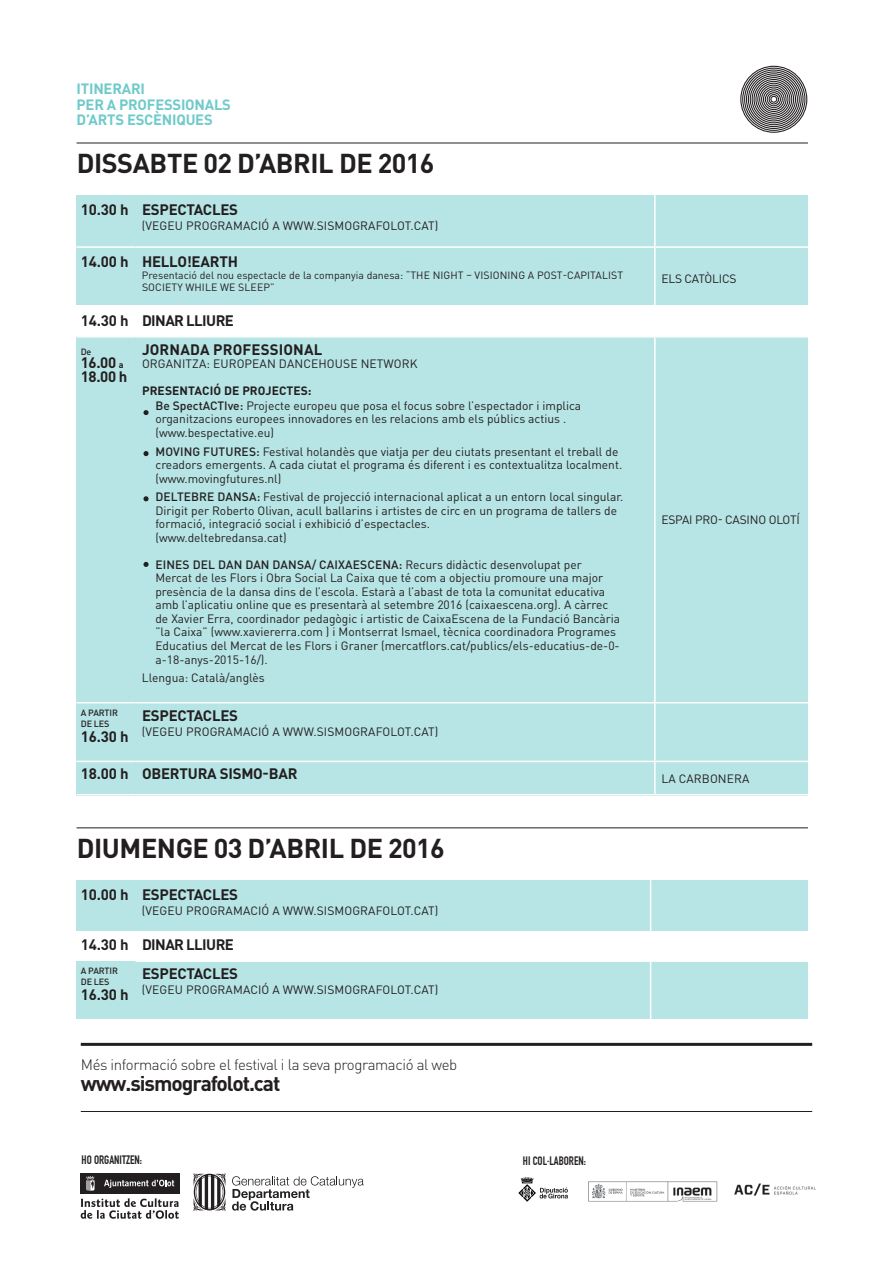
<style>
.page{position:relative;width:893px;height:1263px;background:#fff}
.page>*{position:absolute;margin:0;border:0;box-sizing:border-box;transform-origin:0 0}
.t1{font:700 27px "DIN Pro";letter-spacing:-.015em;color:#231f20}
.t2{font:700 21px "DIN Pro";letter-spacing:-.05em;color:#231f20}
.t3{font:700 15px "DIN Pro";letter-spacing:-.015em;color:#231f20}
.t4{font:300 15px "DIN Pro";letter-spacing:-.025em;color:#231f20}
.t5{font:700 15px "DIN Pro";letter-spacing:-.04em;color:#231f20}
.t6{font:700 15px "DIN Pro";letter-spacing:.01em;color:#231f20}
.t7{font:700 14.7px "DIN Pro";letter-spacing:-.015em;color:#6fcaca}
.t8{font:12px/13.6px "DIN Pro";color:#231f20}
.t9{font:700 12px "DIN Condensed";color:#231f20}
.t10{font:700 12px "DIN Pro";letter-spacing:.01em;color:#231f20}
.t11{font:10.5px/12px "DIN Pro";color:#231f20}
.t12{font:500 9px/10.5px "DIN Pro";letter-spacing:-.015em;color:#231f20}
.s1{font-size:9px}
.s2{font-weight:500}
</style>
<div class="page">
<hr style="left:81px;top:1111px;width:731px;height:1px;background:#231f20">
<hr style="left:81px;top:1043px;width:731px;height:3px;background:#231f20">
<hr style="left:77px;top:143px;width:731px;height:1px;background:#231f20">
<hr style="left:77px;top:827px;width:731px;height:1px;background:#231f20">
<div style="left:77px;top:961px;width:731px;height:57px;background:#b7e4e4"></div>
<div style="left:77px;top:880px;width:731px;height:51px;background:#b7e4e4"></div>
<hr style="left:136px;top:960px;width:515px;height:2px;background:#fff">
<hr style="left:651px;top:960px;width:214px;height:2px;background:#fff">
<hr style="left:650px;top:880px;width:1px;height:51px;background:#fff">
<hr style="left:650px;top:962px;width:1px;height:57px;background:#fff">
<svg style="left:740px;top:65px;width:68px;height:68px"></svg>
<svg style="left:232px;top:1176px;width:132px;height:35px"></svg>
<svg style="left:193px;top:1173px;width:33px;height:38px"></svg>
<div style="left:101px;top:1173px;width:78px;height:21px;background:#231f20"></div>
<svg style="left:104px;top:1180px;width:70px;height:8px"></svg>
<div style="left:80px;top:1173px;width:20px;height:21px;background:#231f20"></div>
<svg style="left:81px;top:1198px;width:98px;height:21px"></svg>
<svg style="left:86px;top:1176px;width:9px;height:15px"></svg>
<svg style="left:518px;top:1177px;width:50px;height:25px"></svg>
<img style="left:588px;top:1181px;width:130px;height:21px">
<img style="left:734px;top:1183px;width:82px;height:13px">
<div style="left:77px;top:336px;width:731px;height:459px;background:#b7e4e4"></div>
<div style="left:77px;top:195px;width:731px;height:109px;background:#b7e4e4"></div>
<hr style="left:77px;top:246px;width:59px;height:2px;background:#fff">
<hr style="left:136px;top:246px;width:519px;height:2px;background:#fff">
<hr style="left:655px;top:246px;width:214px;height:2px;background:#fff">
<hr style="left:77px;top:794px;width:59px;height:1px;background:#fff">
<hr style="left:136px;top:794px;width:519px;height:1px;background:#fff">
<hr style="left:655px;top:794px;width:214px;height:1px;background:#fff">
<hr style="left:136px;top:761px;width:519px;height:1px;background:#fff">
<hr style="left:136px;top:336px;width:519px;height:2px;background:#fff">
<hr style="left:136px;top:702px;width:519px;height:1px;background:#fff">
<hr style="left:655px;top:761px;width:214px;height:1px;background:#fff">
<hr style="left:655px;top:336px;width:214px;height:2px;background:#fff">
<hr style="left:655px;top:702px;width:214px;height:1px;background:#fff">
<hr style="left:77px;top:761px;width:59px;height:1px;background:#fff">
<hr style="left:77px;top:336px;width:59px;height:2px;background:#fff">
<hr style="left:77px;top:702px;width:59px;height:1px;background:#fff">
<hr style="left:654px;top:248px;width:2px;height:59px;background:#fff">
<hr style="left:654px;top:338px;width:2px;height:364px;background:#fff">
<hr style="left:654px;top:703px;width:2px;height:58px;background:#fff">
<hr style="left:654px;top:762px;width:2px;height:32px;background:#fff">
<hr style="left:654px;top:195px;width:2px;height:51px;background:#fff">
<svg style="left:143px;top:410px;width:6px;height:5px"></svg>
<svg style="left:143px;top:451px;width:6px;height:5px"></svg>
<svg style="left:143px;top:496px;width:6px;height:5px"></svg>
<svg style="left:143px;top:562px;width:6px;height:5px"></svg>
<p class="t7" style="left:77px;top:78px;width:70px">ITINERARI</p>
<p class="t7" style="left:77px;top:94px;width:156px">PER A PROFESSIONALS</p>
<p class="t7" style="left:77px;top:110px;width:138px">D’ARTS ESCÈNIQUES</p>
<p class="t1" style="left:77px;top:145px;width:359px">DISSABTE 02 D’ABRIL DE 2016</p>
<p class="t3" style="left:81px;top:199px;width:49px">10.30 h</p>
<p class="t3" style="left:142px;top:199px;width:98px">ESPECTACLES</p>
<p class="t8" style="left:142px;top:218px;width:298px">(VEGEU PROGRAMACIÓ A WWW.SISMOGRAFOLOT.CAT)</p>
<p class="t3" style="left:81px;top:251px;width:49px">14.00 h</p>
<p class="t3" style="left:142px;top:251px;width:97px">HELLO!EARTH</p>
<p class="t11" style="left:142px;top:269px;width:483px">Presentació del nou espectacle de la companyia danesa: “THE NIGHT – VISIONING A POST-CAPITALIST<br>SOCIETY WHILE WE SLEEP”</p>
<p class="t8" style="left:661px;top:271px;width:77px">ELS CATÒLICS</p>
<p class="t3" style="left:81px;top:310px;width:49px">14.30 h</p>
<p class="t5" style="left:142px;top:310px;width:93px">DINAR LLIURE</p>
<p class="t12" style="left:81px;top:346px;width:12px">De</p>
<p class="t3" style="left:81px;top:353px;width:44px">16.00 <span class="s1">a</span></p>
<p class="t3" style="left:81px;top:366px;width:48px">18.00 h</p>
<p class="t6" style="left:142px;top:339px;width:182px">JORNADA PROFESSIONAL</p>
<p class="t8" style="left:142px;top:356px;width:277px">ORGANITZA: EUROPEAN DANCEHOUSE NETWORK</p>
<p class="t10" style="left:142px;top:383px;width:171px">PRESENTACIÓ DE PROJECTES:</p>
<p class="t8" style="left:155px;top:398px;width:427px"><span class="s2">Be SpectACTIve:</span> Projecte europeu que posa el focus sobre l’espectador i implica organitzacions europees innovadores en les relacions amb els públics actius .</p>
<p class="t8" style="left:155px;top:426px;width:120px">(www.bespectative.eu)</p>
<p class="t8" style="left:155px;top:444px;width:468px"><span class="s2">MOVING FUTURES:</span> Festival holandès que viatja per deu ciutats presentant el treball de creadors emergents. A cada ciutat el programa és diferent i es contextualitza localment. (www.movingfutures.nl)</p>
<p class="t8" style="left:155px;top:490px;width:469px"><span class="s2">DELTEBRE DANSA:</span> Festival de projecció internacional aplicat a un entorn local singular.<br>Dirigit per Roberto Olivan, acull ballarins i artistes de circ en un programa de tallers de formació, integració social i exhibició d’espectacles.</p>
<p class="t8" style="left:155px;top:530px;width:133px">(www.deltebredansa.cat)</p>
<p class="t8" style="left:155px;top:557px;width:466px"><span class="s2">EINES DEL DAN DAN DANSA/ CAIXAESCENA:</span> Recurs didàctic desenvolupat per Mercat de les Flors i Obra Social La Caixa que té com a objectiu promoure una major presència de la dansa dins de l’escola. Estarà a l’abast de tota la comunitat educativa amb l’aplicatiu online que es presentarà al setembre 2016 (caixaescena.org). A càrrec de Xavier Erra, coordinador pedagògic i artistic de CaixaEscena de la Fundació Bancària ”la Caixa” (www.xaviererra.com ) i Montserrat Ismael, tècnica coordinadora Programes Educatius del Mercat de les Flors i Graner (mercatflors.cat/publics/els-educatius-de-0- a-18-anys-2015-16/).</p>
<p class="t8" style="left:142px;top:671px;width:124px">Llengua: Català/anglès</p>
<p class="t8" style="left:661px;top:513px;width:140px">ESPAI PRO- CASINO OLOTÍ</p>
<p class="t12" style="left:81px;top:707px;width:39px">A PARTIR<br>DE LES</p>
<p class="t3" style="left:81px;top:726px;width:49px">16.30 h</p>
<p class="t3" style="left:142px;top:705px;width:98px">ESPECTACLES</p>
<p class="t8" style="left:142px;top:724px;width:298px">(VEGEU PROGRAMACIÓ A WWW.SISMOGRAFOLOT.CAT)</p>
<p class="t3" style="left:81px;top:764px;width:49px">18.00 h</p>
<p class="t3" style="left:142px;top:764px;width:157px">OBERTURA SISMO-BAR</p>
<p class="t8" style="left:661px;top:771px;width:90px">LA CARBONERA</p>
<p class="t1" style="left:77px;top:830px;width:370px">DIUMENGE 03 D’ABRIL DE 2016</p>
<p class="t3" style="left:81px;top:885px;width:49px">10.00 h</p>
<p class="t3" style="left:142px;top:885px;width:98px">ESPECTACLES</p>
<p class="t8" style="left:142px;top:903px;width:298px">(VEGEU PROGRAMACIÓ A WWW.SISMOGRAFOLOT.CAT)</p>
<p class="t3" style="left:81px;top:934px;width:49px">14.30 h</p>
<p class="t5" style="left:142px;top:934px;width:93px">DINAR LLIURE</p>
<p class="t12" style="left:81px;top:965px;width:39px">A PARTIR<br>DE LES</p>
<p class="t3" style="left:81px;top:984px;width:49px">16.30 h</p>
<p class="t3" style="left:142px;top:963px;width:98px">ESPECTACLES</p>
<p class="t8" style="left:142px;top:982px;width:298px">(VEGEU PROGRAMACIÓ A WWW.SISMOGRAFOLOT.CAT)</p>
<p class="t4" style="left:81px;top:1054px;width:378px">Més informació sobre el festival i la seva programació al web</p>
<p class="t2" style="left:81px;top:1069px;width:201px">www.sismografolot.cat</p>
<p class="t9" style="left:82px;top:1153px;width:62px">HO ORGANITZEN:</p>
<p class="t9" style="left:523px;top:1154px;width:65px">HI COL·LABOREN:</p>
</div>
